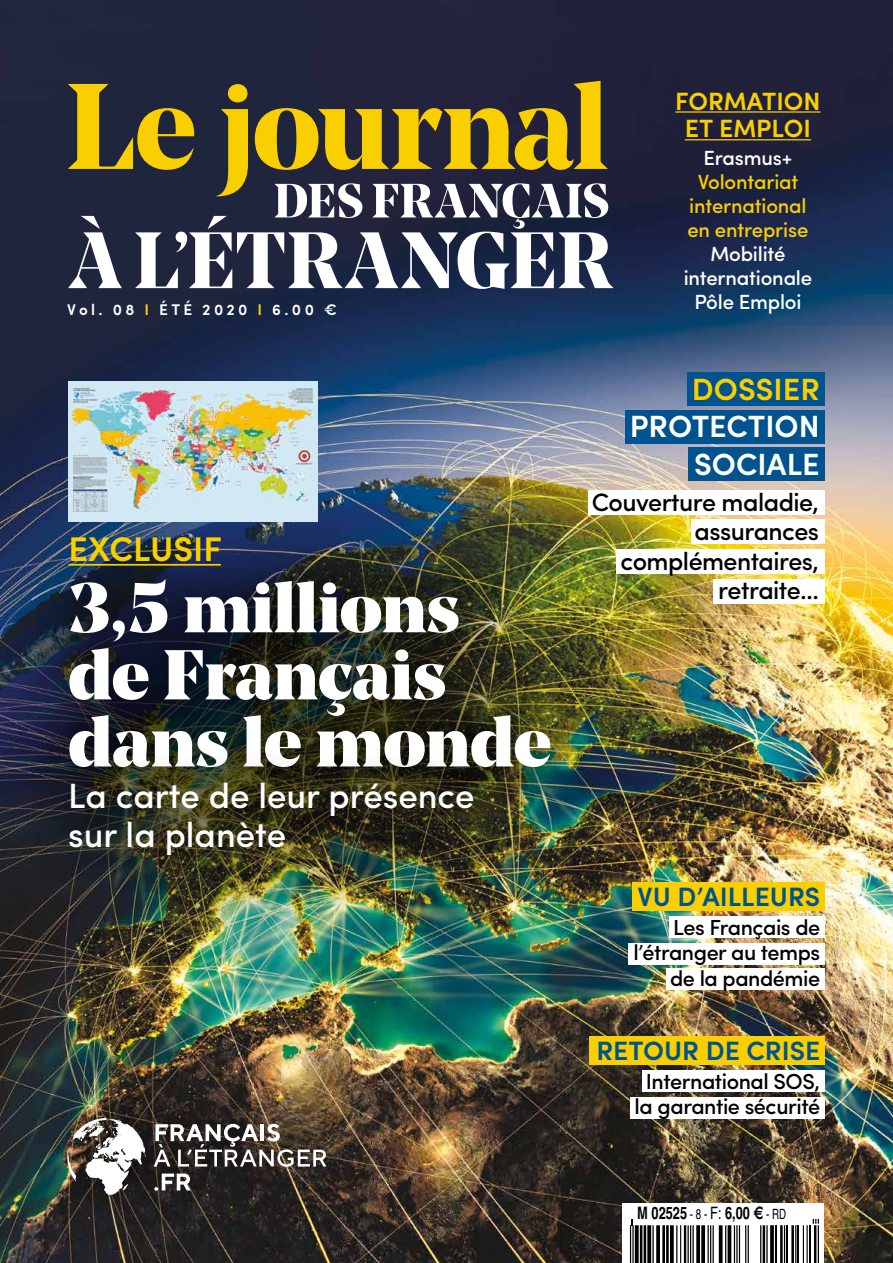
<style>
.page{position:relative;width:893px;height:1263px;background:#fff}
.page>*{position:absolute;margin:0;border:0;box-sizing:border-box;transform-origin:0 0}
.t1{font:900 70.05px/67.1px "Noe Display";color:#fff}
.t2{font:52.2px "Ean P35 N0";color:#000}
.t3{font:500 35.1px/38.1px "Sofia Pro";color:#fff}
.t4{font:600 34.2px "Sofia Pro";color:#f9cf00}
.t5{font:600 30.75px/37.7px "Sofia Pro";color:#fff;text-align:right}
.t6{font:600 30.75px "Sofia Pro";color:#f9cf00}
.t7{font:600 26.55px "Sofia Pro";color:#00538e}
.t8{font:500 25.2px/29.4px "Sofia Pro";letter-spacing:-.02em;color:#000;text-align:right}
.t9{font:600 25.05px/27.8px "Sofia Pro";color:#f9cf00;text-align:center}
.t10{font:500 21.9px/25.5px "Sofia Pro";letter-spacing:-.02em;color:#000;text-align:center}
.t11{font:500 20.55px/24px "Sofia Pro";letter-spacing:-.01em;color:#fff;text-align:center}
.t12{font:500 20.55px/24px "Sofia Pro";letter-spacing:-.01em;color:#f9cf00;text-align:center}
.t13{font:700 17.1px "Helvetica";color:#000;scale:.75 1}
.t14{font:600 15.45px "Sofia Pro";letter-spacing:.215em;color:#fff}
.s1{color:#f9cf00}
.s2{font-weight:400;font-size:14.1px}
.s3{font-weight:400}
.s4{font-family:"Euro"}
</style>
<div class="page">
<img style="left:0;top:0;width:893px;height:1263px">
<svg style="left:68px;top:81px;width:540px;height:102px;fill:#23253d"></svg>
<svg style="left:68px;top:183px;width:545px;height:106px"></svg>
<hr style="left:675px;top:111px;width:145px;height:2px;background:#f9cf00">
<hr style="left:685px;top:139px;width:126px;height:1px;background:#f9cf00">
<svg style="left:622px;top:1203px;width:202px;height:60px"></svg>
<div style="left:32px;top:1082px;width:329px;height:148px;background:#000;opacity:.75"></div>
<img style="left:66px;top:1118px;width:80px;height:77px">
<svg style="left:154px;top:1124px;width:172px;height:43px"></svg>
<svg style="left:154px;top:1173px;width:37px;height:18px"></svg>
<div style="left:688px;top:373px;width:137px;height:33px;background:#00538e"></div>
<div style="left:626px;top:410px;width:199px;height:34px;background:#00538e"></div>
<div style="left:689px;top:448px;width:136px;height:33px;background:#00538e"></div>
<div style="left:588px;top:490px;width:237px;height:25px;background:#fff"></div>
<div style="left:691px;top:519px;width:134px;height:25px;background:#fff"></div>
<div style="left:616px;top:549px;width:209px;height:25px;background:#fff"></div>
<div style="left:713px;top:579px;width:112px;height:24px;background:#fff"></div>
<div style="left:590px;top:1036px;width:235px;height:29px;background:#f9cf00"></div>
<div style="left:642px;top:1070px;width:183px;height:22px;background:#fff"></div>
<div style="left:630px;top:1097px;width:195px;height:21px;background:#fff"></div>
<div style="left:632px;top:882px;width:193px;height:29px;background:#f9cf00"></div>
<div style="left:669px;top:916px;width:156px;height:22px;background:#fff"></div>
<div style="left:628px;top:943px;width:197px;height:21px;background:#fff"></div>
<div style="left:666px;top:969px;width:159px;height:21px;background:#fff"></div>
<div style="left:0;top:448px;width:679px;height:536px;background:#000;opacity:.75"></div>
<div style="left:34px;top:545px;width:552px;height:259px;background:#000;opacity:.75"></div>
<div style="left:28px;top:746px;width:486px;height:146px;background:#000;opacity:.75"></div>
<img style="left:69px;top:381px;width:248px;height:141px">
<hr style="left:69px;top:564px;width:152px;height:2px;background:#f9cf00">
<p class="t14" style="left:67px;top:298px;width:271px">Vol. 08 <span class="s1">I</span> ÉTÉ 2020 <span class="s1">I</span> 6.00 €</p>
<h3 class="t4" style="left:69px;top:523px;width:155px">EXCLUSIF</h3>
<h1 class="t1" style="left:68px;top:573px;width:485px">3,5 millions de Français dans le monde</h1>
<h3 class="t3" style="left:68px;top:775px;width:408px">La carte de leur présence sur la planète</h3>
<p class="t9" style="left:675px;top:85px;width:147px">FORMATION<br>ET EMPLOI</p>
<p class="t11" style="left:703px;top:145px;width:90px">Erasmus+</p>
<p class="t12" style="left:687px;top:169px;width:122px">Volontariat international en entreprise</p>
<p class="t11" style="left:684px;top:240px;width:130px">Mobilité internationale<br>Pôle Emploi</p>
<h3 class="t6" style="left:692px;top:366px;width:129px">DOSSIER</h3>
<h3 class="t5" style="left:630px;top:406px;width:191px">PROTECTION<br>SOCIALE</h3>
<p class="t8" style="left:592px;top:486px;width:229px">Couverture maladie, assurances complémentaires, retraite…</p>
<p class="t7" style="left:638px;top:876px;width:184px">VU D’AILLEURS</p>
<p class="t10" style="left:633px;top:913px;width:188px;text-align:right">Les Français de l’étranger au temps de la pandémie</p>
<p class="t7" style="left:596px;top:1030px;width:225px">RETOUR DE CRISE</p>
<p class="t10" style="left:635px;top:1067px;width:187px">International SOS, la garantie sécurité</p>
<p class="t13" style="left:637px;top:1199px;width:200px">M 02525 <span class="s2">- 8 -</span> <span class="s3">F:</span> 6,00 <span class="s4">E</span> <span class="s2">- RD</span></p>
<h2 class="t2" style="left:630px;top:1219px;width:197px">’:HIKMPC=ZU[UU[:?K@A@A@S@A"</h2>
</div>
